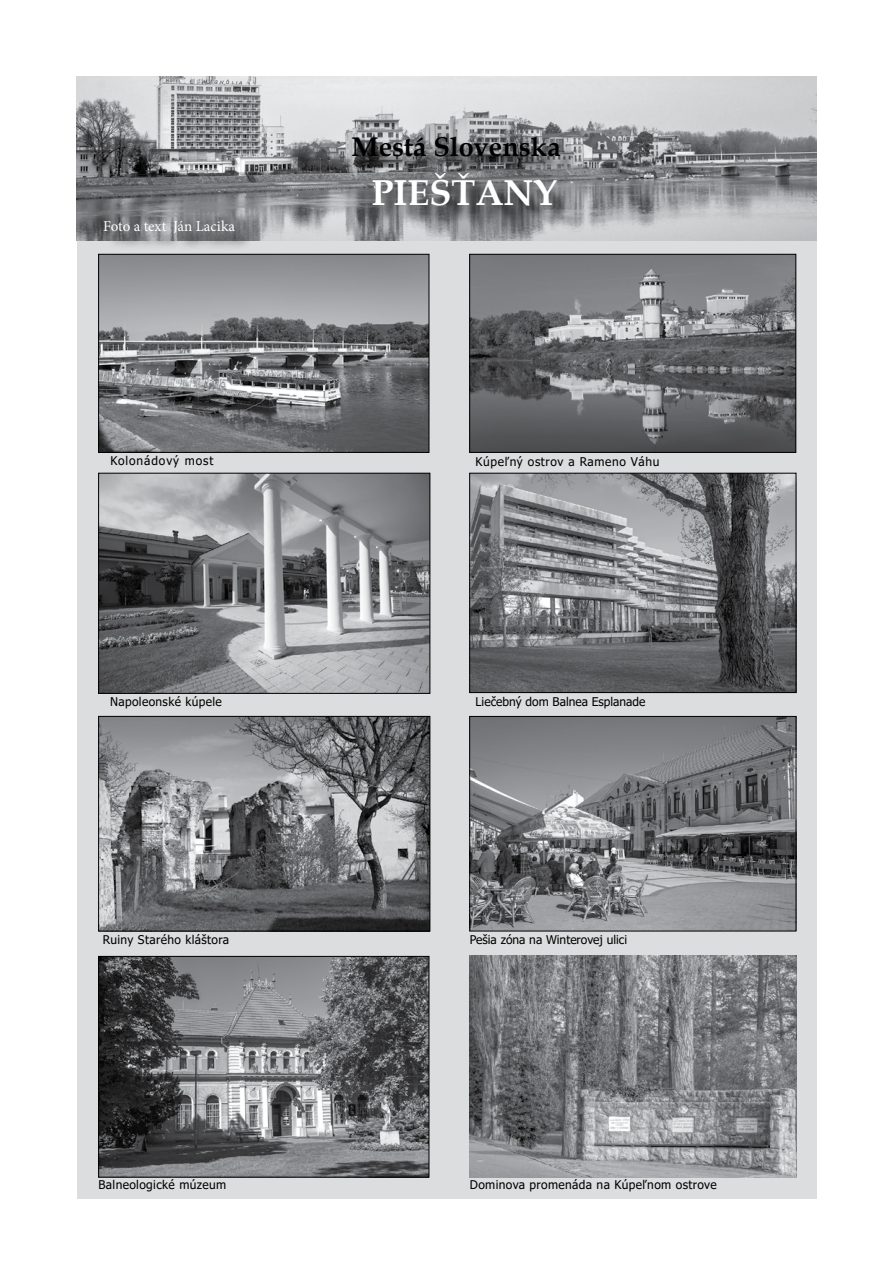
<style>
.page{position:relative;width:893px;height:1263px;background:#fff}
.page>*{position:absolute;margin:0;border:0;box-sizing:border-box;transform-origin:0 0}
.t1{font:700 36px "Book Antiqua";color:#fff}
.t2{font:700 27px "Book Antiqua";color:#000}
.t3{font:15px "Minion Pro";color:#fff}
.t4{font:12px "Tahoma";letter-spacing:.03em;color:#000}
.t5{font:12px "Tahoma";color:#000}
.t6{font:12px "Tahoma";letter-spacing:.05em;color:#000}
.t7{font:12px "Tahoma";letter-spacing:.075em;color:#000}
</style>
<div class="page">
<div style="left:77px;top:77px;width:739px;height:1122px;background:#dcddde"></div>
<img style="left:100px;top:958px;width:327px;height:217px">
<div style="left:98px;top:956px;width:331px;height:221px;border:1px solid #000"></div>
<img style="left:100px;top:475px;width:328px;height:216px">
<div style="left:98px;top:473px;width:332px;height:220px;border:1px solid #000"></div>
<img style="left:471px;top:718px;width:323px;height:211px">
<div style="left:469px;top:716px;width:327px;height:215px;border:1px solid #000"></div>
<img style="left:100px;top:718px;width:328px;height:211px">
<div style="left:98px;top:716px;width:332px;height:215px;border:1px solid #000"></div>
<img style="left:469px;top:956px;width:327px;height:221px">
<img style="left:471px;top:475px;width:323px;height:216px">
<div style="left:469px;top:473px;width:327px;height:220px;border:1px solid #000"></div>
<img style="left:100px;top:256px;width:327px;height:195px">
<div style="left:98px;top:254px;width:331px;height:199px;border:1px solid #000"></div>
<img style="left:471px;top:256px;width:323px;height:195px">
<div style="left:469px;top:254px;width:327px;height:199px;border:1px solid #000"></div>
<img style="left:77px;top:77px;width:739px;height:163px">
<div style="left:355px;top:140px;width:223px;height:35px;background:#000;opacity:.75"></div>
<div style="left:107px;top:224px;width:146px;height:28px;background:#000;opacity:.75"></div>
<div style="left:376px;top:175px;width:199px;height:49px;background:#000;opacity:.75"></div>
<h2 class="t2" style="left:352px;top:129px;width:211px">Mestá Slovenska</h2>
<p class="t3" style="left:103px;top:216px;width:133px">Foto a text Ján Lacika</p>
<h1 class="t1" style="left:371px;top:168px;width:188px">PIEŠŤANY</h1>
<p class="t7" style="left:111px;top:453px;width:104px">Kolonádový most</p>
<p class="t6" style="left:476px;top:453px;width:185px">Kúpeľný ostrov a Rameno Váhu</p>
<p class="t4" style="left:110px;top:694px;width:113px">Napoleonské kúpele</p>
<p class="t5" style="left:476px;top:693px;width:171px">Liečebný dom Balnea Esplanade</p>
<p class="t4" style="left:103px;top:931px;width:128px">Ruiny Starého kláštora</p>
<p class="t5" style="left:470px;top:931px;width:159px">Pešia zóna na Winterovej ulici</p>
<p class="t4" style="left:98px;top:1176px;width:129px">Balneologické múzeum</p>
<p class="t4" style="left:470px;top:1176px;width:248px">Dominova promenáda na Kúpeľnom ostrove</p>
</div>
